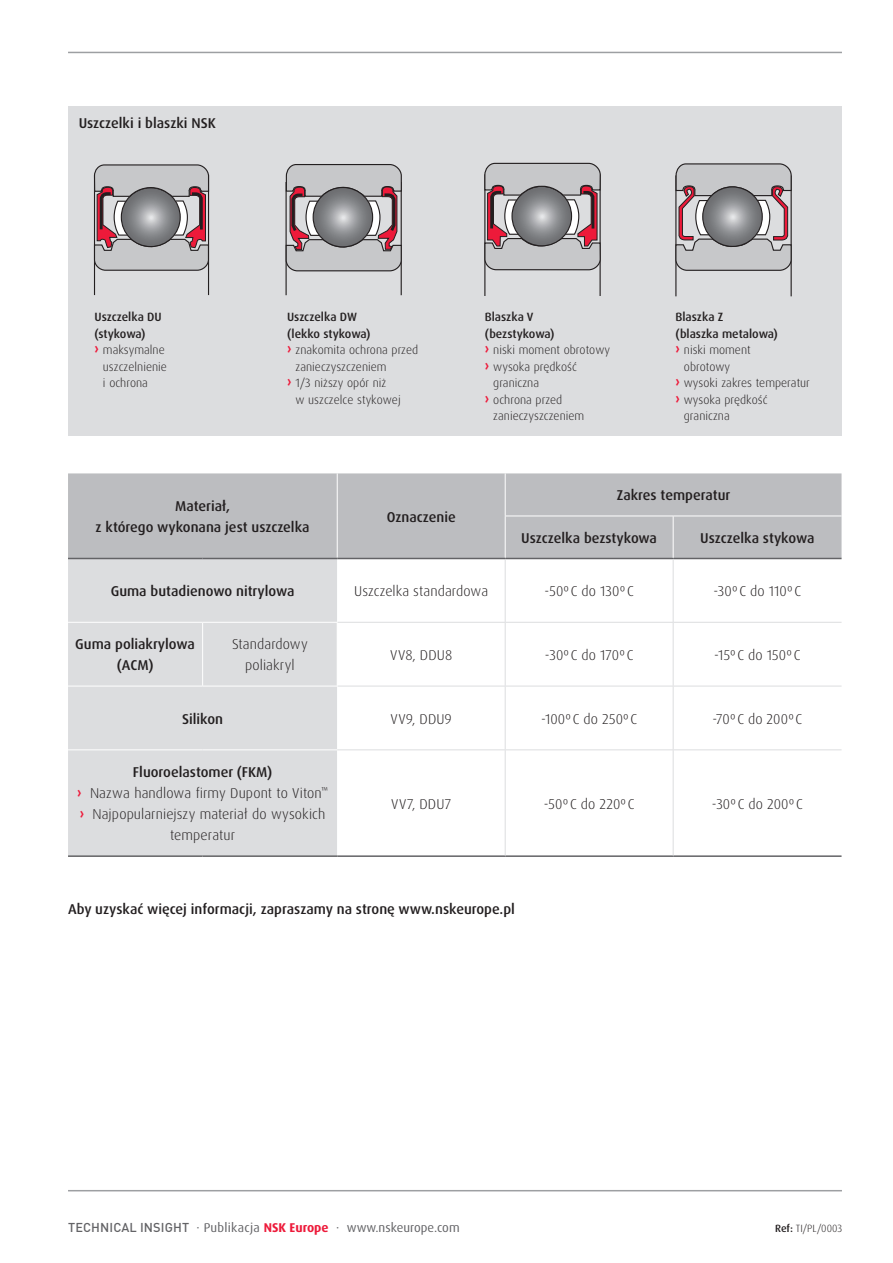
<style>
.page{position:relative;width:893px;height:1263px;background:#fff}
.page>*{position:absolute;margin:0;border:0;box-sizing:border-box;transform-origin:0 0}
.t1{font:500 14.25px/21.3px "Dax Pro";color:#231f20;text-align:center}
.t2{font:300 14.25px/21.3px "Dax Pro";letter-spacing:.01em;color:#231f20;text-align:center}
.t3{font:12.75px "Dax Pro";color:#636366}
.t4{font:300 12px/16.5px "Dax Pro";color:#231f20}
.t5{font:500 12px "Dax Pro";color:#231f20}
.t6{font:300 10.5px "Dax Pro";color:#231f20}
.s1{font-weight:700;font-size:14.25px;color:#ed1a3a}
.s2{font-weight:700;color:#ed1a3a}
.s3{font-family:"DIN Pro";font-weight:500}
.s4{font-weight:500}
</style>
<div class="page">
<hr style="left:68px;top:1190px;width:774px;height:1px;background:#9d9fa2">
<hr style="left:68px;top:52px;width:774px;height:1px;background:#9d9fa2">
<div style="left:68px;top:473px;width:773px;height:85px;background:#bcbdc0"></div>
<div style="left:68px;top:559px;width:269px;height:296px;background:#dcdddf"></div>
<svg style="left:337px;top:559px;width:504px;height:296px"></svg>
<hr style="left:68px;top:855px;width:135px;height:2px;background:#636366">
<hr style="left:203px;top:855px;width:134px;height:2px;background:#636366">
<hr style="left:337px;top:855px;width:168px;height:2px;background:#636366">
<hr style="left:505px;top:855px;width:168px;height:2px;background:#636366">
<hr style="left:673px;top:855px;width:168px;height:2px;background:#636366">
<hr style="left:505px;top:558px;width:168px;height:1px;background:#636366">
<hr style="left:673px;top:558px;width:168px;height:1px;background:#636366">
<hr style="left:337px;top:473px;width:1px;height:43px;background:#fff">
<hr style="left:337px;top:516px;width:1px;height:42px;background:#fff">
<hr style="left:505px;top:473px;width:1px;height:43px;background:#fff">
<hr style="left:505px;top:516px;width:1px;height:42px;background:#fff">
<hr style="left:673px;top:516px;width:1px;height:42px;background:#fff">
<hr style="left:505px;top:516px;width:168px;height:1px;background:#fff">
<hr style="left:673px;top:516px;width:168px;height:1px;background:#fff">
<hr style="left:337px;top:623px;width:1px;height:63px;background:#fff">
<hr style="left:68px;top:622px;width:135px;height:1px;background:#fff">
<hr style="left:203px;top:622px;width:135px;height:1px;background:#fff">
<hr style="left:202px;top:623px;width:1px;height:63px;background:#fff">
<hr style="left:68px;top:686px;width:135px;height:1px;background:#fff">
<hr style="left:203px;top:686px;width:135px;height:1px;background:#fff">
<hr style="left:68px;top:749px;width:135px;height:1px;background:#fff">
<hr style="left:203px;top:749px;width:134px;height:1px;background:#fff">
<hr style="left:505px;top:559px;width:1px;height:63px;background:#dcdddf">
<hr style="left:673px;top:559px;width:1px;height:63px;background:#dcdddf">
<hr style="left:338px;top:622px;width:167px;height:1px;background:#dcdddf">
<hr style="left:505px;top:622px;width:168px;height:1px;background:#dcdddf">
<hr style="left:505px;top:623px;width:1px;height:63px;background:#dcdddf">
<hr style="left:673px;top:622px;width:168px;height:1px;background:#dcdddf">
<hr style="left:673px;top:623px;width:1px;height:63px;background:#dcdddf">
<hr style="left:338px;top:686px;width:167px;height:1px;background:#dcdddf">
<hr style="left:505px;top:686px;width:168px;height:1px;background:#dcdddf">
<hr style="left:505px;top:686px;width:1px;height:63px;background:#dcdddf">
<hr style="left:673px;top:686px;width:168px;height:1px;background:#dcdddf">
<hr style="left:673px;top:686px;width:1px;height:63px;background:#dcdddf">
<hr style="left:337px;top:749px;width:168px;height:1px;background:#dcdddf">
<hr style="left:505px;top:749px;width:168px;height:1px;background:#dcdddf">
<hr style="left:505px;top:750px;width:1px;height:105px;background:#dcdddf">
<hr style="left:673px;top:749px;width:168px;height:1px;background:#dcdddf">
<hr style="left:673px;top:750px;width:1px;height:105px;background:#dcdddf">
<hr style="left:68px;top:558px;width:135px;height:1px;background:#636366">
<hr style="left:203px;top:558px;width:134px;height:1px;background:#636366">
<hr style="left:337px;top:558px;width:168px;height:1px;background:#636366">
<div style="left:68px;top:106px;width:774px;height:329px;background:#dcdddf"></div>
<svg style="left:675px;top:163px;width:117px;height:108px"></svg>
<svg style="left:703px;top:187px;width:59px;height:59px"></svg>
<div style="left:702px;top:186px;width:61px;height:61px;border:1px solid #231f20;border-radius:50%"></div>
<svg style="left:484px;top:162px;width:117px;height:109px"></svg>
<svg style="left:285px;top:164px;width:117px;height:108px"></svg>
<svg style="left:313px;top:187px;width:60px;height:60px"></svg>
<div style="left:313px;top:187px;width:60px;height:60px;border:1px solid #231f20;border-radius:50%"></div>
<svg style="left:93px;top:164px;width:117px;height:107px"></svg>
<p class="t1" style="left:79px;top:112px;width:139px">Uszczelki i blaszki NSK</p>
<p class="t5" style="left:94px;top:309px;width:69px">Uszczelka DU</p>
<p class="t5" style="left:94px;top:326px;width:53px">(stykowa)</p>
<p class="t4" style="left:103px;top:342px;width:66px;text-indent:-9px"><span class="s1">›</span> maksymalne uszczelnienie i ochrona</p>
<p class="t5" style="left:287px;top:309px;width:71px">Uszczelka DW</p>
<p class="t5" style="left:287px;top:326px;width:85px">(lekko stykowa)</p>
<p class="t4" style="left:296px;top:342px;width:124px;text-indent:-9px"><span class="s1">›</span> znakomita ochrona przed zanieczyszczeniem</p>
<p class="t4" style="left:296px;top:375px;width:107px;text-indent:-9px"><span class="s1">›</span> 1/3 niższy opór niż<br>w uszczelce stykowej</p>
<p class="t1" style="left:175px;top:495px;width:57px">Materiał,</p>
<p class="t1" style="left:96px;top:517px;width:216px">z którego wykonana jest uszczelka</p>
<p class="t1" style="left:387px;top:506px;width:71px">Oznaczenie</p>
<p class="t5" style="left:485px;top:309px;width:50px">Blaszka V</p>
<p class="t5" style="left:485px;top:326px;width:71px">(bezstykowa)</p>
<p class="t4" style="left:485px;top:342px;width:127px"><span class="s1">›</span> niski moment obrotowy</p>
<p class="t4" style="left:493px;top:358px;width:85px;text-indent:-9px"><span class="s1">›</span> wysoka prędkość graniczna</p>
<p class="t4" style="left:493px;top:391px;width:93px;text-indent:-9px"><span class="s1">›</span> ochrona przed zanieczyszczeniem</p>
<p class="t5" style="left:675px;top:309px;width:49px">Blaszka Z</p>
<p class="t5" style="left:675px;top:326px;width:104px">(blaszka metalowa)</p>
<p class="t4" style="left:684px;top:342px;width:68px;text-indent:-9px"><span class="s1">›</span> niski moment obrotowy</p>
<p class="t4" style="left:675px;top:375px;width:136px"><span class="s1">›</span> wysoki zakres temperatur</p>
<p class="t4" style="left:684px;top:391px;width:85px;text-indent:-9px"><span class="s1">›</span> wysoka prędkość graniczna</p>
<p class="t1" style="left:617px;top:485px;width:115px">Zakres temperatur</p>
<p class="t1" style="left:521px;top:527px;width:137px">Uszczelka bezstykowa</p>
<p class="t1" style="left:700px;top:527px;width:116px">Uszczelka stykowa</p>
<p class="t1" style="left:111px;top:581px;width:185px">Guma butadienowo nitrylowa</p>
<p class="t2" style="left:354px;top:580px;width:135px">Uszczelka standardowa</p>
<p class="t2" style="left:544px;top:580px;width:91px">-50º C do 130º C</p>
<p class="t2" style="left:713px;top:580px;width:89px">-30º C do 110º C</p>
<p class="t1" style="left:75px;top:634px;width:121px">Guma poliakrylowa (ACM)</p>
<p class="t2" style="left:232px;top:634px;width:77px">Standardowy poliakryl</p>
<p class="t2" style="left:390px;top:644px;width:64px">VV8, DDU8</p>
<p class="t2" style="left:545px;top:644px;width:90px">-30º C do 170º C</p>
<p class="t2" style="left:714px;top:644px;width:88px">-15º C do 150º C</p>
<p class="t1" style="left:182px;top:708px;width:43px">Silikon</p>
<p class="t2" style="left:391px;top:708px;width:63px">VV9, DDU9</p>
<p class="t2" style="left:541px;top:708px;width:98px">-100º C do 250º C</p>
<p class="t2" style="left:712px;top:708px;width:92px">-70º C do 200º C</p>
<p class="t1" style="left:133px;top:761px;width:141px">Fluoroelastomer (FKM)</p>
<p class="t2" style="left:77px;top:782px;width:252px"><span class="s2">›</span> Nazwa handlowa firmy Dupont to Viton<sup>™</sup></p>
<p class="t2" style="left:80px;top:803px;width:247px"><span class="s2">›</span> Najpopularniejszy materiał do wysokich temperatur</p>
<p class="t2" style="left:391px;top:793px;width:61px">VV7, DDU7</p>
<p class="t2" style="left:544px;top:793px;width:92px">-50ºC do 220ºC</p>
<p class="t2" style="left:712px;top:793px;width:92px">-30º C do 200º C</p>
<p class="t1" style="left:68px;top:899px;width:448px">Aby uzyskać więcej informacji, zapraszamy na stronę www.nskeurope.pl</p>
<p class="t3" style="left:68px;top:1219px;width:393px"><span class="s3">TECHNICAL INSIGHT</span> · Publikacja <span class="s2">NSK Europe</span> · www.nskeurope.com</p>
<p class="t6" style="left:775px;top:1221px;width:68px"><span class="s4">Ref:</span> TI/PL/0003</p>
</div>
